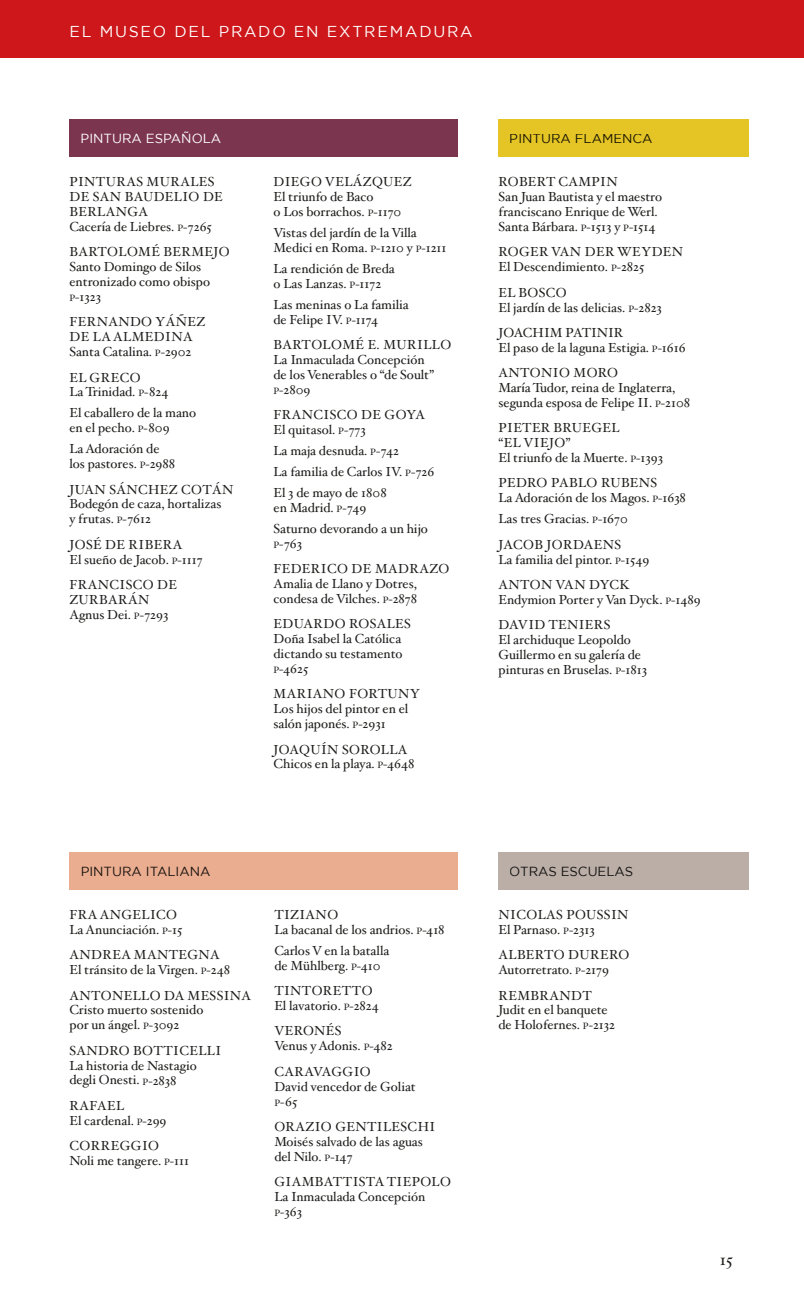
<style>
.page{position:relative;width:804px;height:1315px;background:#fff}
.page>*{position:absolute;margin:0;border:0;box-sizing:border-box;transform-origin:0 0}
.t1{font:16.62px "Hoefler Text";color:#1d1d1b}
.t2{font:15.75px "Gotham";letter-spacing:.11em;color:#fff}
.t3{font:13.12px/14.9px "Hoefler Text";color:#1d1d1b}
.t4{font:13.12px/14.9px "Hoefler Text";letter-spacing:.03em;color:#1d1d1b}
.t5{font:13.12px "Gotham";color:#1d1d1b}
.t6{font:13.12px "Gotham";color:#fff}
.s1{font-family:"Hoefler Titling HTF Bd Roman"}
.s2{font-size:9.1px}
</style>
<div class="page">
<div style="left:69px;top:119px;width:389px;height:38px;background:#7c354e"></div>
<div style="left:498px;top:852px;width:251px;height:37px;background:#baaea7"></div>
<div style="left:69px;top:852px;width:389px;height:37px;background:#eaad90"></div>
<div style="left:498px;top:119px;width:251px;height:38px;background:#e5c525"></div>
<div style="left:0;top:0;width:804px;height:57px;background:#cd171a"></div>
<p class="t2" style="left:69px;top:23px;width:404px">EL MUSEO DEL PRADO EN EXTREMADURA</p>
<p class="t6" style="left:81px;top:131px;width:142px">PINTURA ESPAÑOLA</p>
<p class="t4" style="left:69px;top:175px;width:155px">PINTURAS MURALES<br>DE SAN BAUDELIO DE<br>BERLANGA<br>Cacer<span class="s1">í</span>a de Liebres. <span class="s2">P</span>-7265</p>
<p class="t3" style="left:69px;top:245px;width:162px">BARTOLOMÉ BERMEJO<br>Santo Domingo de Silos entronizado como obispo<br><span class="s2">P</span>-1323</p>
<p class="t4" style="left:69px;top:315px;width:137px">FERNANDO YÁÑEZ<br>DE LA ALMEDINA<br>Santa Catalina. <span class="s2">P</span>-2902</p>
<p class="t3" style="left:69px;top:370px;width:100px">EL GRECO<br>La Trinidad. <span class="s2">P</span>-824</p>
<p class="t3" style="left:69px;top:406px;width:128px">El caballero de la mano en el pecho. <span class="s2">P</span>-809</p>
<p class="t3" style="left:69px;top:442px;width:107px">La Adoración de los pastores. <span class="s2">P</span>-2988</p>
<p class="t3" style="left:69px;top:482px;width:166px">JUAN SÁNCHEZ COTÁN<br>Bodegón de caza, hortalizas<br>y frutas. <span class="s2">P</span>-7612</p>
<p class="t3" style="left:69px;top:537px;width:135px">JOSÉ DE RIBERA<br>El sueño de Jacob. <span class="s2">P</span>-1117</p>
<p class="t4" style="left:69px;top:577px;width:109px">FRANCISCO DE<br>ZURBARÁN<br>Agnus Dei. <span class="s2">P</span>-7293</p>
<p class="t3" style="left:273px;top:175px;width:140px">DIEGO VELÁZQUEZ<br>El triunfo de Baco<br>o Los borrachos. <span class="s2">P</span>-1170</p>
<p class="t3" style="left:273px;top:226px;width:174px">Vistas del jard<span class="s1">í</span>n de la Villa<br>Medici en Roma. <span class="s2">P</span>-1210 y <span class="s2">P</span>-1211</p>
<p class="t3" style="left:273px;top:262px;width:123px">La rendición de Breda o Las Lanzas. <span class="s2">P</span>-1172</p>
<p class="t3" style="left:273px;top:297px;width:137px">Las meninas o La familia de Felipe IV. <span class="s2">P</span>-1174</p>
<p class="t3" style="left:273px;top:338px;width:179px">BARTOLOMÉ E. MURILLO<br>La Inmaculada Concepción<br>de los Venerables o “de Soult”<br><span class="s2">P</span>-2809</p>
<p class="t3" style="left:273px;top:408px;width:153px">FRANCISCO DE GOYA<br>El quitasol. <span class="s2">P</span>-773</p>
<p class="t3" style="left:273px;top:440px;width:162px;line-height:21px">La maja desnuda. <span class="s2">P</span>-742<br>La familia de Carlos IV. <span class="s2">P</span>-726<br>El 3 de mayo de 1808</p>
<p class="t3" style="left:273px;top:497px;width:156px;line-height:21px">en Madrid. <span class="s2">P</span>-749<br>Saturno devorando a un hijo</p>
<p class="t4" style="left:273px;top:531px;width:177px;line-height:25.4px"><span class="s2">P</span>-763<br>FEDERICO DE MADRAZO</p>
<p class="t3" style="left:273px;top:577px;width:145px">Amalia de Llano y Dotres, condesa de Vilches. <span class="s2">P</span>-2878</p>
<p class="t3" style="left:273px;top:617px;width:139px">EDUARDO ROSALES<br>Doña Isabel la Católica dictando su testamento<br><span class="s2">P</span>-4625</p>
<p class="t3" style="left:273px;top:687px;width:148px">MARIANO FORTUNY<br>Los hijos del pintor en el salón japonés. <span class="s2">P</span>-2931</p>
<p class="t3" style="left:273px;top:742px;width:142px">JOAQUÍN SOROLLA<br>Chicos en la playa. <span class="s2">P</span>-4648</p>
<p class="t5" style="left:509px;top:131px;width:144px">PINTURA FLAMENCA</p>
<p class="t3" style="left:498px;top:175px;width:165px">ROBERT CAMPIN<br>San Juan Bautista y el maestro franciscano Enrique de Werl.<br>Santa Bárbara. <span class="s2">P</span>-1513 y <span class="s2">P</span>-1514</p>
<p class="t3" style="left:498px;top:245px;width:186px">ROGER VAN DERWEYDEN<br>El Descendimiento. <span class="s2">P</span>-2825</p>
<p class="t3" style="left:498px;top:285px;width:165px">EL BOSCO<br>El jard<span class="s1">í</span>n de las delicias. <span class="s2">P</span>-2823</p>
<p class="t3" style="left:498px;top:325px;width:189px">JOACHIM PATINIR<br>El paso de la laguna Estigia. <span class="s2">P</span>-1616</p>
<p class="t3" style="left:498px;top:366px;width:193px">ANTONIO MORO<br>Mar<span class="s1">í</span>a Tudor, reina de Inglaterra, segunda esposa de Felipe II. <span class="s2">P</span>-2108</p>
<p class="t3" style="left:498px;top:421px;width:166px">PIETER BRUEGEL<br>“EL VIEJO”<br>El triunfo de la Muerte. <span class="s2">P</span>-1393</p>
<p class="t3" style="left:498px;top:476px;width:189px">PEDRO PABLO RUBENS<br>La Adoración de los Magos. <span class="s2">P</span>-1638</p>
<p class="t3" style="left:498px;top:507px;width:131px;line-height:25.4px">Las tres Gracias. <span class="s2">P</span>-1670<br>JACOB JORDAENS</p>
<p class="t3" style="left:498px;top:547px;width:152px;line-height:25.4px">La familia del pintor. <span class="s2">P</span>-1549<br>ANTON VAN DYCK</p>
<p class="t3" style="left:498px;top:587px;width:204px;line-height:25.4px">Endymion Porter y Van Dyck. <span class="s2">P</span>-1489<br>DAVID TENIERS</p>
<p class="t3" style="left:498px;top:633px;width:150px">El archiduque Leopoldo<br>Guillermo en su galer<span class="s1">í</span>a de pinturas en Bruselas. <span class="s2">P</span>-1813</p>
<p class="t5" style="left:81px;top:864px;width:131px">PINTURA ITALIANA</p>
<p class="t5" style="left:509px;top:864px;width:125px">OTRAS ESCUELAS</p>
<p class="t3" style="left:69px;top:907px;width:115px">FRA ANGELICO<br>La Anunciación. <span class="s2">P</span>-15</p>
<p class="t3" style="left:69px;top:948px;width:162px">ANDREA MANTEGNA<br>El tránsito de la Virgen. <span class="s2">P</span>-248</p>
<p class="t3" style="left:69px;top:988px;width:183px">ANTONELLO DA MESSINA<br>Cristo muerto sostenido<br>por un ángel. <span class="s2">P</span>-3092</p>
<p class="t3" style="left:69px;top:1043px;width:153px">SANDRO BOTTICELLI<br>La historia de Nastagio degli Onesti. <span class="s2">P</span>-2838</p>
<p class="t3" style="left:69px;top:1098px;width:99px">RAFAEL<br>El cardenal. <span class="s2">P</span>-299</p>
<p class="t3" style="left:69px;top:1138px;width:121px">CORREGGIO<br>Noli me tangere. <span class="s2">P</span>-111</p>
<p class="t3" style="left:274px;top:907px;width:172px">TIZIANO<br>La bacanal de los andrios. <span class="s2">P</span>-418</p>
<p class="t3" style="left:274px;top:943px;width:116px">Carlos V en la batalla de Mühlberg. <span class="s2">P</span>-410</p>
<p class="t3" style="left:274px;top:983px;width:106px">TINTORETTO<br>El lavatorio. <span class="s2">P</span>-2824</p>
<p class="t3" style="left:274px;top:1024px;width:120px">VERONÉS<br>Venus y Adonis. <span class="s2">P</span>-482</p>
<p class="t3" style="left:274px;top:1064px;width:143px">CARAVAGGIO<br>David vencedor de Goliat<br><span class="s2">P</span>-65</p>
<p class="t3" style="left:274px;top:1119px;width:162px">ORAZIO GENTILESCHI<br>Moisés salvado de las aguas del Nilo. <span class="s2">P</span>-147</p>
<p class="t3" style="left:274px;top:1174px;width:178px">GIAMBATTISTA TIEPOLO<br>La Inmaculada Concepción<br><span class="s2">P</span>-363</p>
<p class="t4" style="left:498px;top:907px;width:131px">NICOLAS POUSSIN<br>El Parnaso. <span class="s2">P</span>-2313</p>
<p class="t3" style="left:498px;top:948px;width:132px">ALBERTO DURERO<br>Autorretrato. <span class="s2">P</span>-2179</p>
<p class="t3" style="left:498px;top:988px;width:118px">REMBRANDT<br>Judit en el banquete de Holofernes. <span class="s2">P</span>-2132</p>
<p class="t1" style="left:720px;top:1249px;width:15px">15</p>
</div>
